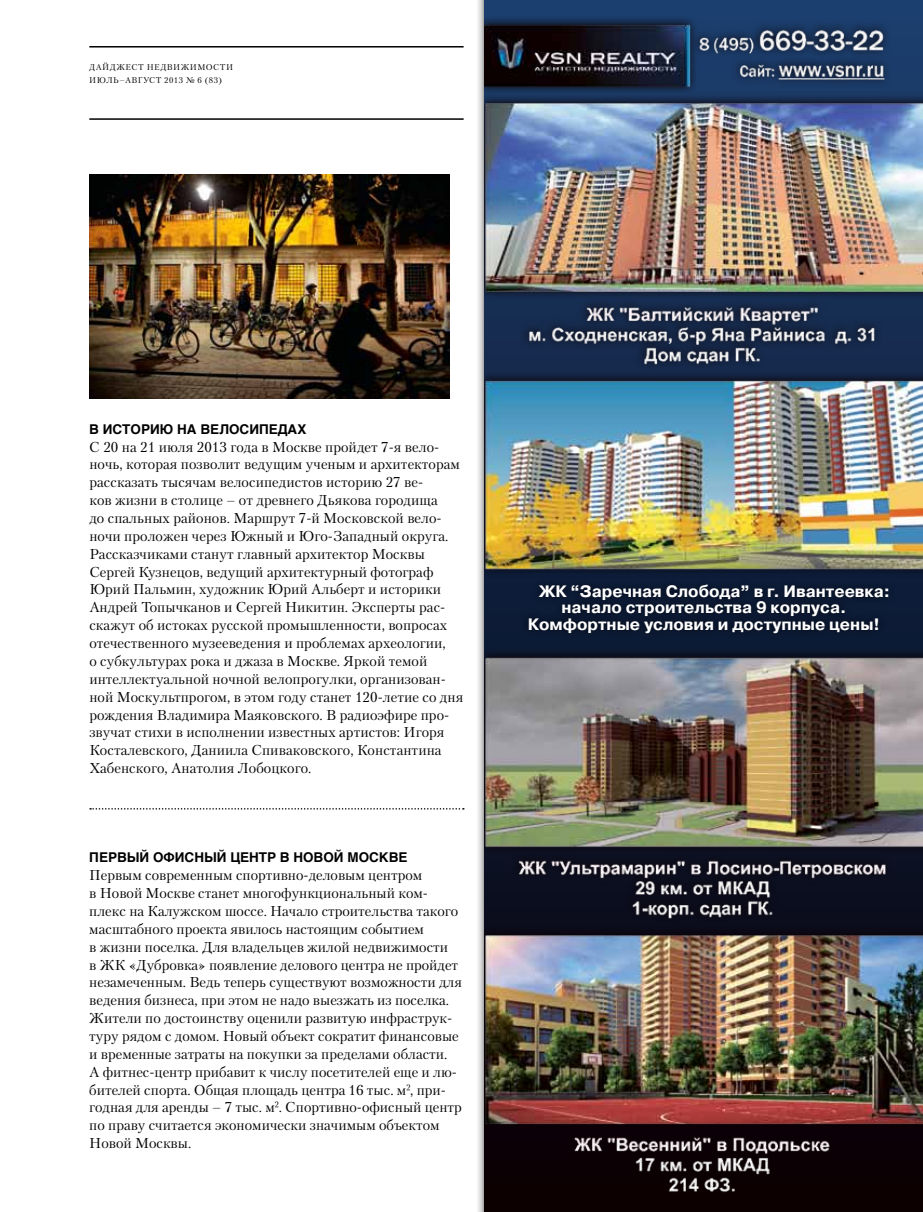
<style>
.page{position:relative;width:923px;height:1212px;background:#fff}
.page>*{position:absolute;margin:0;border:0;box-sizing:border-box;transform-origin:0 0}
.t1{font:700 16.5px "Pragmatica C";color:#fff}
.t2{font:14.25px/17.9px "Petersburg TF";letter-spacing:.005em;color:#000}
.t3{font:700 13.5px "Helvetica TF";color:#000}
.t4{font:8.25px/13.5px "Petersburg TF";letter-spacing:.06em;color:#000}
</style>
<div class="page">
<hr style="left:89px;top:118px;width:374px;height:2px;background:#000">
<hr style="left:89px;top:46px;width:374px;height:2px;background:#000">
<svg style="left:90px;top:808px;width:374px;height:1px"></svg>
<img style="left:89px;top:175px;width:360px;height:223px">
<div style="left:476px;top:0;width:447px;height:1212px;background:#000;opacity:.75"></div>
<img style="left:485px;top:0;width:438px;height:1212px">
<div style="left:521px;top:577px;width:375px;height:64px;background:#0b172f"></div>
<p class="t4" style="left:89px;top:60px;width:145px">дайджест недвижимости июль–август 2013 № 6 (83)</p>
<p class="t3" style="left:89px;top:418px;width:218px">В историю на велосипедах</p>
<p class="t2" style="left:89px;top:437px;width:375px">С 20 на 21 июля 2013 года в Москве пройдет 7‑я вело&shy;ночь, которая позволит ведущим ученым и архитекторам рассказать тысячам велосипедистов историю 27 ве-<br>ков жизни в столице – от древнего Дьякова городища<br>до спальных районов. Маршрут 7‑й Московской вело&shy;ночи проложен через Южный и Юго-Западный округа.<br>Рассказчиками станут главный архитектор Москвы Сергей Кузнецов, ведущий архитектурный фотограф Юрий Пальмин, художник Юрий Альберт и историки Андрей Топычканов и Сергей Никитин. Эксперты рас&shy;скажут об истоках русской промышленности, вопросах отечественного музееведения и проблемах археологии,<br>о субкультурах рока и джаза в Москве. Яркой темой интеллектуальной ночной велопрогулки, организован&shy;ной Москультпрогом, в этом году станет 120‑летие со дня рождения Владимира Маяковского. В радиоэфире про&shy;звучат стихи в исполнении известных артистов: Игоря Косталевского, Даниила Спиваковского, Константина Хабенского, Анатолия Лобоцкого.</p>
<p class="t3" style="left:89px;top:847px;width:320px">Первый офисный центр в Новой Москве</p>
<p class="t2" style="left:89px;top:866px;width:374px">Первым современным спортивно-деловым центром<br>в Новой Москве станет многофункциональный ком&shy;плекс на Калужском шоссе. Начало строительства такого масштабного проекта явилось настоящим событием<br>в жизни поселка. Для владельцев жилой недвижимости<br>в ЖК «Дубровка» появление делового центра не пройдет незамеченным. Ведь теперь существуют возможности для ведения бизнеса, при этом не надо выезжать из поселка.<br>Жители по достоинству оценили развитую инфраструк&shy;туру рядом с домом. Новый объект сократит финансовые и временные затраты на покупки за пределами области.<br>А фитнес-центр прибавит к числу посетителей еще и лю&shy;бителей спорта. Общая площадь центра 16 тыс. м², при&shy;годная для аренды – 7 тыс. м². Спортивно-офисный центр по праву считается экономически значимым объектом Новой Москвы.</p>
<p class="t1" style="left:539px;top:582px;width:352px">ЖК “Заречная Слобода” в г. Ивантеевка:</p>
<p class="t1" style="left:561px;top:598px;width:286px">начало строительства 9 корпуса.</p>
<p class="t1" style="left:528px;top:615px;width:354px">Комфортные условия и доступные цены!</p>
</div>
